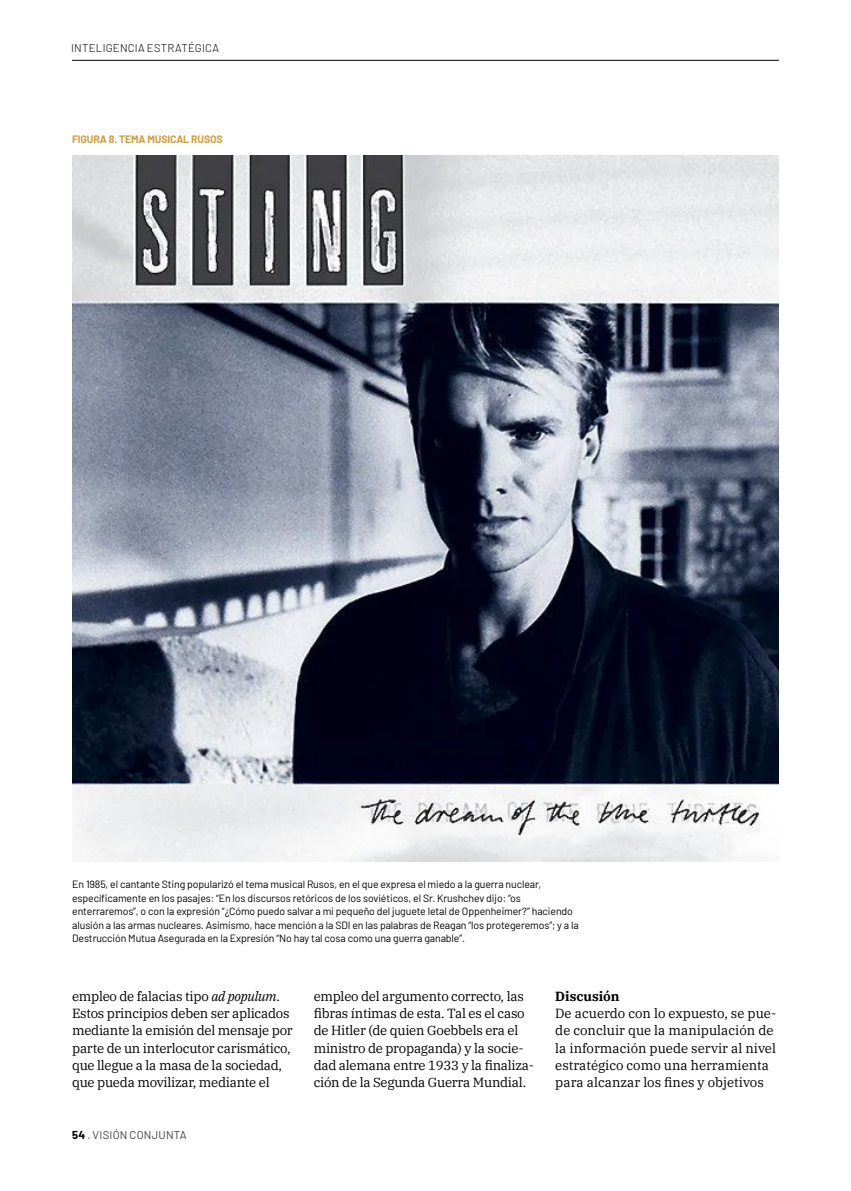
<style>
.page{position:relative;width:851px;height:1191px;background:#fff}
.page>*{position:absolute;margin:0;border:0;box-sizing:border-box;transform-origin:0 0}
.t1{font:13.2px/17.2px "IBM Plex Serif";letter-spacing:-.02em;color:#000}
.t2{font:13.2px/17.2px "IBM Plex Serif";color:#000}
.t3{font:700 13.2px "IBM Plex Serif";color:#000}
.t4{font:300 11.25px "Barlow";letter-spacing:.02em;color:#000}
.t5{font:11.25px "Barlow";letter-spacing:.02em;color:#414042}
.t6{font:10.5px/13.5px "Barlow";letter-spacing:-.01em;color:#000}
.t7{font:700 10.5px "Barlow";letter-spacing:-.01em;color:#d69a37}
.s1{font-style:italic}
.s2{font-weight:700;color:#000}
</style>
<div class="page">
<hr style="left:72px;top:60px;width:706px;height:1px;background:#000">
<img style="left:72px;top:155px;width:706px;height:707px">
<p class="t4" style="left:71px;top:40px;width:149px">INTELIGENCIA ESTRATÉGICA</p>
<p class="t7" style="left:72px;top:131px;width:152px">FIGURA 8. TEMA MUSICAL RUSOS</p>
<p class="t6" style="left:72px;top:876px;width:508px">En 1985, el cantante Sting popularizó el tema musical Rusos, en el que expresa el miedo a la guerra nuclear, específicamente en los pasajes: “En los discursos retóricos de los soviéticos, el Sr. Krushchev dijo: “os enterraremos”, o con la expresión “¿Cómo puedo salvar a mi pequeño del juguete letal de Oppenheimer?” haciendo alusión a las armas nucleares. Asimismo, hace mención a la SDI en las palabras de Reagan “los protegeremos”; y a la Destrucción Mutua Asegurada en la Expresión “No hay tal cosa como una guerra ganable”.</p>
<p class="t1" style="left:72px;top:986px;width:222px">empleo de falacias tipo <span class="s1">ad populum</span>.<br>Estos principios deben ser aplicados mediante la emisión del mensaje por parte de un interlocutor carismático, que llegue a la masa de la sociedad, que pueda movilizar, mediante el</p>
<p class="t1" style="left:313px;top:986px;width:222px">empleo del argumento correcto, las fibras íntimas de esta. Tal es el caso de Hitler (de quien Goebbels era el ministro de propaganda) y la socie&shy;dad alemana entre 1933 y la finaliza&shy;ción de la Segunda Guerra Mundial.</p>
<p class="t3" style="left:555px;top:985px;width:66px">Discusión</p>
<p class="t2" style="left:555px;top:1003px;width:222px">De acuerdo con lo expuesto, se pue&shy;de concluir que la manipulación de la información puede servir al nivel estratégico como una herramienta para alcanzar los fines y objetivos</p>
<p class="t5" style="left:72px;top:1126px;width:116px"><span class="s2">54</span> . VISIÓN CONJUNTA</p>
</div>
